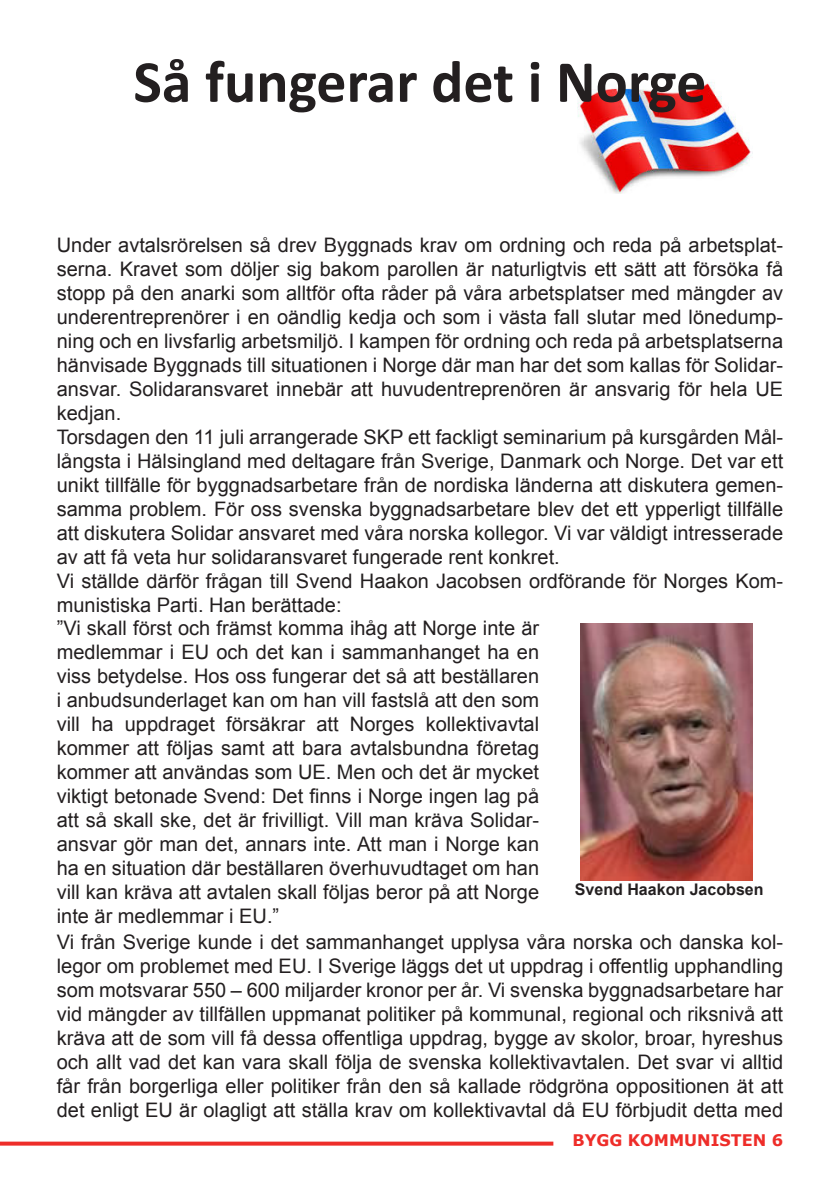
<style>
.page{position:relative;width:840px;height:1191px;background:#fff}
.page>*{position:absolute;margin:0;border:0;box-sizing:border-box;transform-origin:0 0}
.t1{font:700 60px "Calibri";color:#231f20}
.t2{font:20px/24px "Arial";color:#231f20;text-align:justify}
.t3{font:700 16px "Arial";color:#231f20}
.t4{font:700 16px "Verdana";color:#ee2d29}
</style>
<div class="page">
<svg style="left:0;top:1141px;width:553px;height:4px;background:#f04d4a"></svg>
<img style="left:577px;top:82px;width:174px;height:111px">
<img style="left:580px;top:624px;width:171px;height:256px">
<p class="t1" style="left:133px;top:45px;width:574px">Så fungerar det i Norge</p>
<p class="t2" style="left:57px;top:233px;width:727px">Under avtalsrörelsen så drev Byggnads krav om ordning och reda på arbetsplat&shy;serna. Kravet som döljer sig bakom parollen är naturligtvis ett sätt att försöka få stopp på den anarki som alltför ofta råder på våra arbetsplatser med mängder av underentreprenörer i en oändlig kedja och som i västa fall slutar med lönedump&shy;ning och en livsfarlig arbetsmiljö. I kampen för ordning och reda på arbetsplatserna hänvisade Byggnads till situationen i Norge där man har det som kallas för Solidar&shy;ansvar. Solidaransvaret innebär att huvudentreprenören är ansvarig för hela UE kedjan.</p>
<p class="t2" style="left:57px;top:425px;width:727px">Torsdagen den 11 juli arrangerade SKP ett fackligt seminarium på kursgården Mål&shy;långsta i Hälsingland med deltagare från Sverige, Danmark och Norge. Det var ett unikt tillfälle för byggnadsarbetare från de nordiska länderna att diskutera gemen&shy;samma problem. För oss svenska byggnadsarbetare blev det ett ypperligt tillfälle att diskutera Solidar ansvaret med våra norska kollegor. Vi var väldigt intresserade av att få veta hur solidaransvaret fungerade rent konkret.</p>
<p class="t2" style="left:57px;top:569px;width:727px">Vi ställde därför frågan till Svend Haakon Jacobsen ordförande för Norges Kom&shy;munistiska Parti. Han berättade:</p>
<p class="t2" style="left:57px;top:616px;width:483px">”Vi skall först och främst komma ihåg att Norge inte är medlemmar i EU och det kan i sammanhanget ha en viss betydelse. Hos oss fungerar det så att beställaren i anbudsunderlaget kan om han vill fastslå att den som vill ha uppdraget försäkrar att Norges kollektivavtal kommer att följas samt att bara avtalsbundna företag kommer att användas som UE. Men och det är mycket viktigt betonade Svend: Det finns i Norge ingen lag på att så skall ske, det är frivilligt. Vill man kräva Solidar&shy;ansvar gör man det, annars inte. Att man i Norge kan ha en situation där beställaren överhuvudtaget om han vill kan kräva att avtalen skall följas beror på att Norge inte är medlemmar i EU.”</p>
<p class="t3" style="left:574px;top:878px;width:190px">Svend Haakon Jacobsen</p>
<p class="t2" style="left:57px;top:929px;width:727px">Vi från Sverige kunde i det sammanhanget upplysa våra norska och danska kol&shy;legor om problemet med EU. I Sverige läggs det ut uppdrag i offentlig upphandling som motsvarar 550 – 600 miljarder kronor per år. Vi svenska byggnadsarbetare har vid mängder av tillfällen uppmanat politiker på kommunal, regional och riksnivå att kräva att de som vill få dessa offentliga uppdrag, bygge av skolor, broar, hyreshus och allt vad det kan vara skall följa de svenska kollektivavtalen. Det svar vi alltid får från borgerliga eller politiker från den så kallade rödgröna oppositionen ät att det enligt EU är olagligt att ställa krav om kollektivavtal då EU förbjudit detta med</p>
<p class="t4" style="left:572px;top:1130px;width:212px">BYGG KOMMUNISTEN 6</p>
</div>
